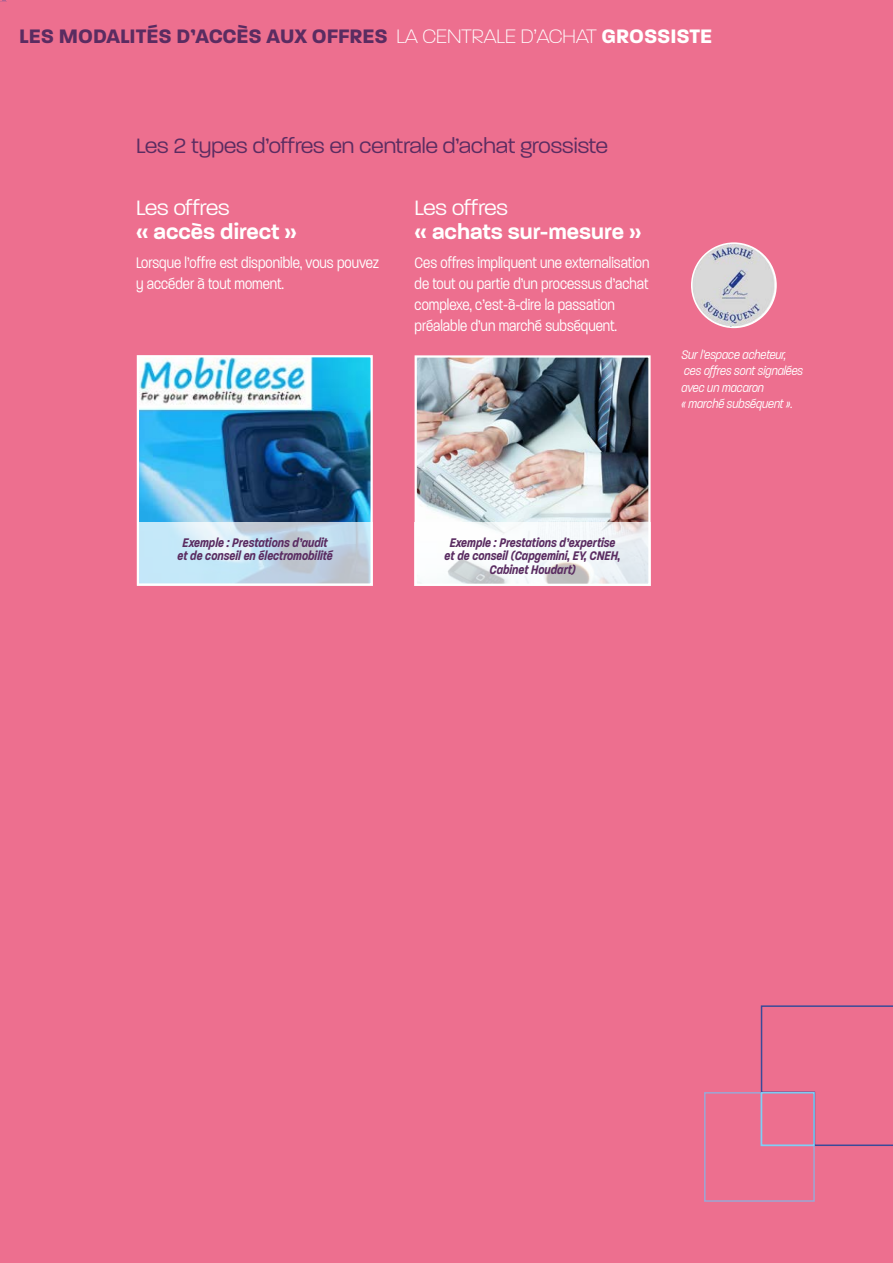
<style>
.page{position:relative;width:893px;height:1263px;background:#ed6f8f}
.page>*{position:absolute;margin:0;border:0;box-sizing:border-box;transform-origin:0 0}
.t1{font:300 22.5px "Paralucent";color:#5a2c61}
.t2{font:600 22.5px "Paralucent";color:#fff}
.t3{font:300 22.5px "Paralucent";color:#fff}
.t4{font:700 21.15px "Paralucent";color:#5a2c61}
.t5{font:300 16.5px/21px "Paralucent Condensed";color:#fff}
.t6{font:italic 600 13.5px/13.5px "Paralucent Condensed";color:#5a2c61;text-align:center}
.t7{font:italic 300 13.5px/16.5px "Paralucent Condensed";color:#fff}
.s1{font-weight:200;color:#fff}
.s2{color:#fff}
</style>
<div class="page">
<img style="left:692px;top:243px;width:84px;height:84px;border-radius:42px">
<div style="left:691px;top:242px;width:86px;height:86px;border:2px solid #fff;border-radius:50%"></div>
<img style="left:140px;top:358px;width:230px;height:164px">
<div style="left:137px;top:355px;width:236px;height:231px;border:2px solid #fff"></div>
<svg style="left:704px;top:1005px;width:189px;height:197px"></svg>
<div style="left:761px;top:1092px;width:54px;height:54px;border:2px solid #80cff5"></div>
<img style="left:418px;top:358px;width:230px;height:164px">
<div style="left:415px;top:355px;width:236px;height:231px;border:2px solid #fff"></div>
<svg style="left:415px;top:522px;width:236px;height:64px;fill:#f7fafb"></svg>
<svg style="left:137px;top:522px;width:236px;height:64px"></svg>
<p class="t4" style="left:19px;top:24px;width:694px">LES MODALITÉS D’ACCÈS AUX OFFRES <span class="s1">LA CENTRALE D’ACHAT</span> <span class="s2">GROSSISTE</span></p>
<h1 class="t1" style="left:136px;top:133px;width:473px">Les 2 types d’offres en centrale d’achat grossiste</h1>
<h1 class="t3" style="left:136px;top:194px;width:95px">Les offres</h1>
<h1 class="t2" style="left:136px;top:218px;width:162px">« accès direct »</h1>
<p class="t5" style="left:136px;top:252px;width:244px">Lorsque l’offre est disponible, vous pouvez y accéder à tout moment.</p>
<h1 class="t3" style="left:415px;top:194px;width:95px">Les offres</h1>
<h1 class="t2" style="left:415px;top:218px;width:228px">« achats sur-mesure »</h1>
<p class="t5" style="left:415px;top:252px;width:236px">Ces offres impliquent une externalisation de tout ou partie d’un processus d’achat complexe, c’est-à-dire la passation préalable d’un marché subséquent.</p>
<p class="t7" style="left:681px;top:346px;width:123px">Sur l’espace acheteur, ces offres sont signalées avec un macaron<br>« marché subséquent ».</p>
<p class="t6" style="left:177px;top:536px;width:157px">Exemple : Prestations d’audit et de conseil en électromobilité</p>
<p class="t6" style="left:445px;top:536px;width:177px">Exemple : Prestations d’expertise et de conseil (Capgemini, EY, CNEH,<br>Cabinet Houdart)</p>
</div>
